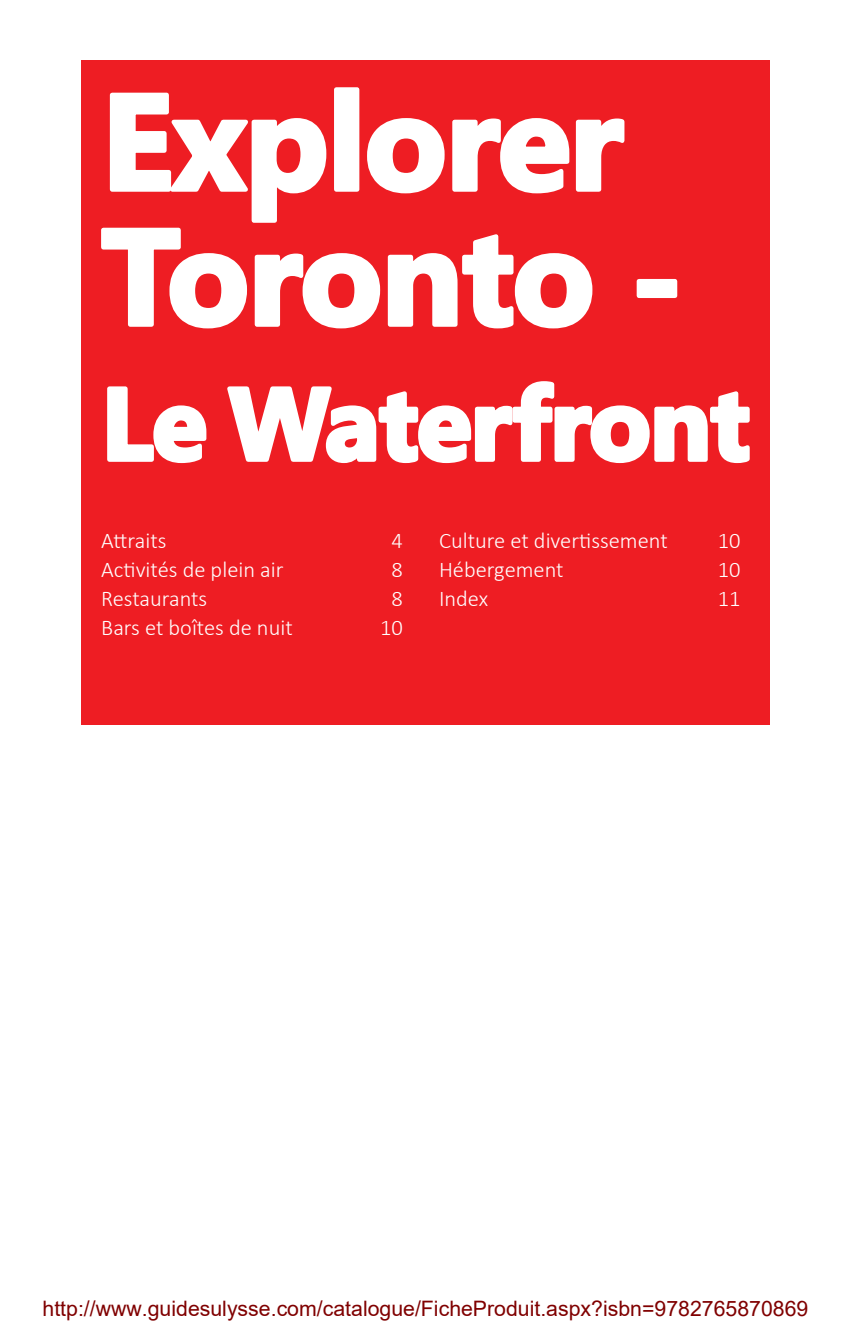
<style>
.page{position:relative;width:851px;height:1337px;background:#fff}
.page>*{position:absolute;margin:0;border:0;box-sizing:border-box;transform-origin:0 0}
.t1{font:700 135px/135px "Segoe UI";letter-spacing:-.01em;color:#fff}
.t2{font:700 101.25px "Segoe UI";letter-spacing:-.01em;color:#fff}
.t3{font:300 22.5px "Calibri";color:#fff}
.t4{font:21.38px "Arial";color:#800000}
</style>
<div class="page">
<div style="left:81px;top:61px;width:689px;height:664px;background:#ee1d23"></div>
<div style="left:334px;top:87px;width:25px;height:105px;border:4px solid #fff"></div>
<svg style="left:101px;top:90px;width:524px;height:239px"></svg>
<div style="left:636px;top:279px;width:41px;height:19px;border:4px solid #fff"></div>
<svg style="left:107px;top:386px;width:100px;height:78px"></svg>
<svg style="left:227px;top:381px;width:523px;height:83px"></svg>
<h1 class="t1" style="left:101px;top:63px;width:584px">Explorer<br>Toronto -</h1>
<h2 class="t2" style="left:101px;top:328px;width:649px">Le Waterfront</h2>
<p class="t3" style="left:101px;top:526px;width:67px">Attraits</p>
<p class="t3" style="left:391px;top:526px;width:13px">4</p>
<p class="t3" style="left:101px;top:555px;width:184px">Activités de plein air</p>
<p class="t3" style="left:391px;top:555px;width:13px">8</p>
<p class="t3" style="left:101px;top:584px;width:107px">Restaurants</p>
<p class="t3" style="left:391px;top:584px;width:13px">8</p>
<p class="t3" style="left:101px;top:613px;width:193px">Bars et boîtes de nuit</p>
<p class="t3" style="left:380px;top:613px;width:24px">10</p>
<p class="t3" style="left:439px;top:526px;width:230px">Culture et divertissement</p>
<p class="t3" style="left:717px;top:526px;width:24px">10</p>
<p class="t3" style="left:439px;top:555px;width:126px">Hébergement</p>
<p class="t3" style="left:717px;top:555px;width:24px">10</p>
<p class="t3" style="left:439px;top:584px;width:51px">Index</p>
<p class="t3" style="left:717px;top:584px;width:24px">11</p>
<p class="t4" style="left:43px;top:1294px;width:767px">http://www.guidesulysse.com/catalogue/FicheProduit.aspx?isbn=9782765870869</p>
</div>
